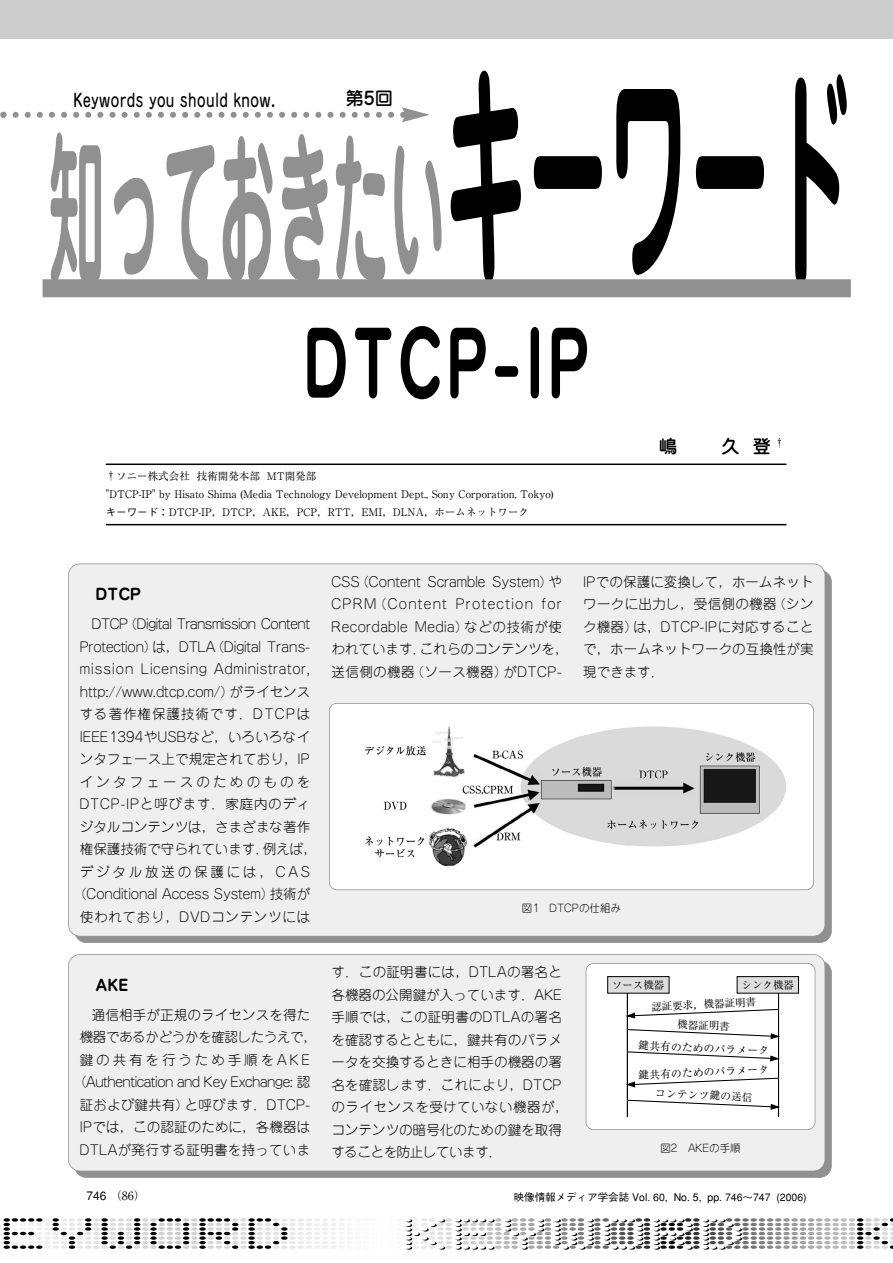
<style>
.page{position:relative;width:893px;height:1263px;background:#fff}
.page>*{position:absolute;margin:0;border:0;box-sizing:border-box;transform-origin:0 0}
.t1{font:700 166.2px "Jun 501";color:#909090;scale:.34 1}
.t2{font:700 90px "Jun 501";letter-spacing:.065em;color:#000;scale:.67 1}
.t3{font:500 18px "Jun 34";letter-spacing:.03em;color:#000;scale:.78 1}
.t4{font:500 18px "Jun 34";letter-spacing:.03em;color:#000}
.t5{font:700 15.75px "Jun 501";color:#000}
.t6{font:300 13.5px/22.5px "Jun 101";letter-spacing:.01em;color:#000;text-align:justify}
.t7{font:300 13.5px/22.5px "Jun 101";letter-spacing:.03em;color:#000}
.t8{font:300 13.5px "Jun 101";letter-spacing:-.03em;color:#000}
.t9{font:300 13.5px "Jun 101";letter-spacing:.055em;color:#000}
.t10{font:300 13.5px "Jun 101";letter-spacing:-.015em;color:#000}
.t11{font:300 13.5px "Jun 101";letter-spacing:.05em;color:#000}
.t12{font:300 13.5px "Jun 101";letter-spacing:-.025em;color:#000}
.t13{font:300 13.5px "Jun 101";letter-spacing:.07em;color:#000}
.t14{font:300 13.5px "Jun 101";letter-spacing:.21em;color:#000}
.t15{font:300 13.5px "Jun 101";letter-spacing:.215em;color:#000}
.t16{font:300 13.5px "Jun 101";letter-spacing:.235em;color:#000}
.t17{font:12px "Ryumin";color:#000}
.t18{font:10.95px "Ryumin";color:#000}
.t19{font:10.5px/18px "Ryumin";color:#000}
.t20{font:500 10.5px "Gothic BBB";color:#000}
.t21{font:300 10.5px "Jun 101";color:#000}
.s1{font-size:237.45px;color:#000}
.s2{font-family:"Gothic BBB";font-weight:500}
.s3{font-size:10.5px}
</style>
<div class="page">
<div style="left:75px;top:961px;width:756px;height:216px;background:#909090;border-radius:12px"></div>
<div style="left:0;top:0;width:892px;height:38px;background:#ccc"></div>
<svg style="left:3px;top:1218px;width:889px;height:32px"></svg>
<svg style="left:0;top:107px;width:429px;height:15px"></svg>
<div style="left:68px;top:564px;width:757px;height:372px;background:#efefef;border-radius:12px"></div>
<div style="left:68px;top:563px;width:757px;height:374px;border:2px solid #909090;border-radius:12px"></div>
<div style="left:68px;top:955px;width:757px;height:216px;background:#efefef;border-radius:12px"></div>
<div style="left:68px;top:954px;width:757px;height:217px;border:2px solid #909090;border-radius:12px"></div>
<div style="left:43px;top:279px;width:807px;height:18px;background:#909090"></div>
<hr style="left:106px;top:464px;width:680px;height:1px;background:#000">
<hr style="left:106px;top:524px;width:680px;height:1px;background:#000">
<div style="left:586px;top:964px;width:229px;height:166px;background:#fff;border-radius:7px"></div>
<hr style="left:778px;top:993px;width:1px;height:124px;background:#000">
<div style="left:737px;top:977px;width:61px;height:16px;background:#dedede"></div>
<div style="left:736px;top:976px;width:62px;height:18px;border:1px solid #000"></div>
<hr style="left:627px;top:993px;width:1px;height:124px;background:#000">
<div style="left:607px;top:977px;width:62px;height:16px;background:#dedede"></div>
<div style="left:607px;top:976px;width:62px;height:18px;border:1px solid #000"></div>
<svg style="left:626px;top:1009px;width:153px;height:10px"></svg>
<svg style="left:627px;top:1029px;width:151px;height:11px"></svg>
<svg style="left:626px;top:1077px;width:153px;height:11px"></svg>
<svg style="left:626px;top:1051px;width:152px;height:11px"></svg>
<svg style="left:626px;top:1099px;width:152px;height:11px"></svg>
<div style="left:585px;top:963px;width:230px;height:167px;border:2px solid #909090;border-radius:8px"></div>
<div style="left:329px;top:703px;width:484px;height:187px;background:#fff;border-radius:7px"></div>
<img style="left:364px;top:726px;width:422px;height:141px">
<div style="left:329px;top:703px;width:485px;height:187px;border:2px solid #909090;border-radius:8px"></div>
<h1 class="t1" style="left:48px;top:148px;width:2360px">知っておきたい<span class="s1">キーワード</span></h1>
<h3 class="t3" style="left:73px;top:94px;width:260px">Keywords you should know.</h3>
<h3 class="t4" style="left:346px;top:91px;width:48px">第5回</h3>
<h2 class="t2" style="left:303px;top:330px;width:428px">DTCP-IP</h2>
<p class="t19" style="left:106px;top:468px;width:449px">†ソニー株式会社 技術開発本部 MT開発部<br>"DTCP-IP" by Hisato Shima (Media Technology Development Dept., Sony Corporation, Tokyo)<span class="s2">キーワード：</span>DTCP-IP，DTCP，AKE，PCP，RTT，EMI，DLNA，ホームネットワーク</p>
<h3 class="t4" style="left:659px;top:439px;width:127px">嶋　久登<sup>†</sup></h3>
<p class="t5" style="left:96px;top:588px;width:47px">DTCP</p>
<p class="t8" style="left:92px;top:619px;width:220px">DTCP（Digital Transmission Content</p>
<p class="t10" style="left:80px;top:642px;width:232px">Protection）は，DTLA（Digital Trans-</p>
<p class="t11" style="left:80px;top:664px;width:232px">mission Licensing Administrator,</p>
<p class="t6" style="left:80px;top:682px;width:232px">http://www.dtcp.com/）がライセンス</p>
<p class="t13" style="left:80px;top:709px;width:232px">する著作権保護技術です．DTCPは</p>
<p class="t6" style="left:80px;top:727px;width:232px">IEEE1394やUSBなど，いろいろなイ</p>
<p class="t6" style="left:80px;top:750px;width:232px">ンタフェース上で規定されており，IP</p>
<p class="t16" style="left:80px;top:777px;width:232px">インタフェースのためのものを</p>
<p class="t9" style="left:80px;top:799px;width:232px">DTCP-IPと呼びます．家庭内のディ</p>
<p class="t6" style="left:80px;top:817px;width:232px">ジタルコンテンツは，さまざまな著作</p>
<p class="t6" style="left:80px;top:840px;width:239px">権保護技術で守られています．例えば，</p>
<p class="t14" style="left:80px;top:867px;width:232px">デジタル放送の保護には，CAS</p>
<p class="t6" style="left:73px;top:885px;width:239px">（Conditional Access System）技術が</p>
<p class="t9" style="left:80px;top:912px;width:232px">使われており，DVDコンテンツには</p>
<p class="t5" style="left:96px;top:979px;width:34px">AKE</p>
<p class="t6" style="left:92px;top:1006px;width:220px">通信相手が正規のライセンスを得た</p>
<p class="t12" style="left:80px;top:1032px;width:239px">機器であるかどうかを確認したうえで，</p>
<p class="t15" style="left:80px;top:1055px;width:232px">鍵の共有を行うため手順をAKE</p>
<p class="t8" style="left:73px;top:1077px;width:239px">（Authentication and Key Exchange: 認</p>
<p class="t6" style="left:80px;top:1096px;width:232px">証および鍵共有）と呼びます．DTCP-</p>
<p class="t6" style="left:80px;top:1118px;width:232px">IPでは，この認証のために，各機器は</p>
<p class="t6" style="left:80px;top:1141px;width:232px">DTLAが発行する証明書を持っていま</p>
<p class="t7" style="left:331px;top:572px;width:239px">CSS（Content Scramble System）や<br>CPRM（Content Protection for<br>Recordable Media）などの技術が使われています．これらのコンテンツを，送信側の機器（ソース機器）がDTCP-</p>
<p class="t6" style="left:583px;top:572px;width:232px">IPでの保護に変換して，ホームネットワークに出力し，受信側の機器（シンク機器）は，DTCP-IPに対応することで，ホームネットワークの互換性が実現できます．</p>
<p class="t21" style="left:522px;top:904px;width:101px">図1 DTCPの仕組み</p>
<p class="t6" style="left:331px;top:963px;width:239px;text-align:left">す．この証明書には，DTLAの署名と各機器の公開鍵が入っています．AKE手順では，この証明書のDTLAの署名を確認するとともに，鍵共有のパラメータを交換するときに相手の機器の署名を確認します．これにより，DTCPのライセンスを受けていない機器が，コンテンツの暗号化のための鍵を取得することを防止しています．</p>
<p class="t19" style="left:611px;top:977px;width:54px">ソース機器</p>
<p class="t19" style="left:741px;top:977px;width:54px">シンク機器</p>
<p class="t19" style="left:651px;top:999px;width:106px;rotate:-3deg">認証要求，機器証明書</p>
<p class="t19" style="left:677px;top:1017px;width:54px;rotate:2deg">機器証明書</p>
<p class="t18" style="left:638px;top:1041px;width:132px;rotate:3deg">鍵共有のためのパラメータ</p>
<p class="t18" style="left:655px;top:1090px;width:99px;rotate:2deg">コンテンツ鍵の<span class="s3">送信</span></p>
<p class="t18" style="left:638px;top:1072px;width:132px;rotate:-3deg">鍵共有のためのパラメータ</p>
<p class="t21" style="left:660px;top:1144px;width:82px">図2 AKEの手順</p>
<p class="t17" style="left:87px;top:1192px;width:61px"><span class="s2">746</span> （86）</p>
<p class="t20" style="left:513px;top:1194px;width:294px">映像情報メディア学会誌 Vol. 60, No. 5, pp. 746～747 (2006)</p>
</div>
